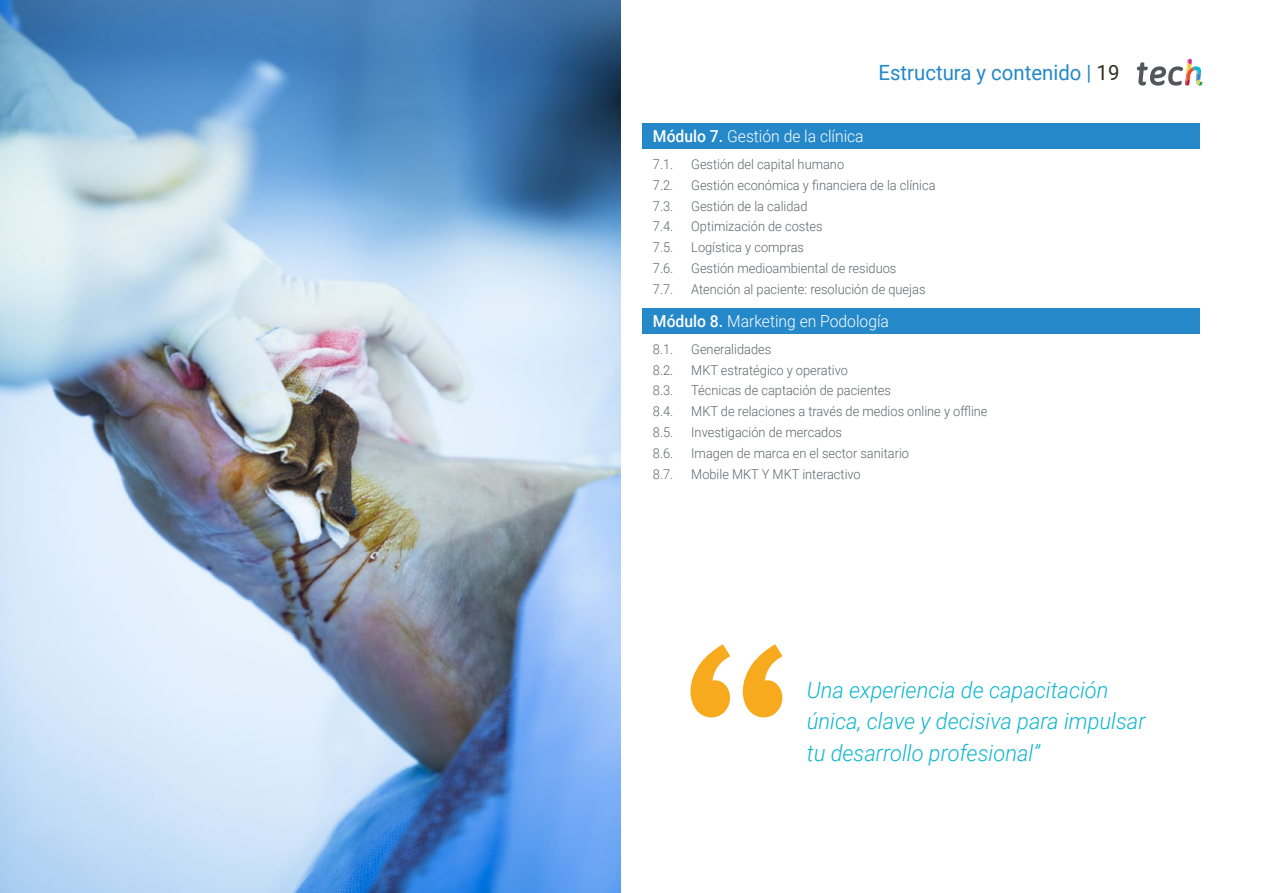
<style>
.page{position:relative;width:1263px;height:893px;background:#fff}
.page>*{position:absolute;margin:0;border:0;box-sizing:border-box;transform-origin:0 0}
.t1{font:italic 300 22.5px/31.5px "Roboto";color:#0fb6cf}
.t2{font:21px "Roboto";color:#2488c9}
.t3{font:300 16.5px "Roboto";color:#fff;scale:.95 1}
.t4{font:300 13.5px "Roboto";color:#61646a;scale:.95 1}
.s1{color:#312e20}
.s2{font-weight:500}
</style>
<div class="page">
<svg style="left:690px;top:644px;width:93px;height:73px"></svg>
<div style="left:642px;top:123px;width:557px;height:25px;background:#2488c9"></div>
<div style="left:642px;top:308px;width:557px;height:25px;background:#2488c9"></div>
<svg style="left:1137px;top:59px;width:65px;height:27px"></svg>
<img style="left:0;top:0;width:621px;height:893px">
<h2 class="t2" style="left:878px;top:57px;width:242px">Estructura y contenido | <span class="s1">19</span></h2>
<p class="t3" style="left:653px;top:125px;width:223px"><span class="s2">Módulo 7.</span> Gestión de la clínica</p>
<p class="t4" style="left:653px;top:155px;width:23px">7.1.</p>
<p class="t4" style="left:691px;top:155px;width:162px">Gestión del capital humano</p>
<p class="t4" style="left:653px;top:176px;width:23px">7.2.</p>
<p class="t4" style="left:691px;top:176px;width:259px">Gestión económica y financiera de la clínica</p>
<p class="t4" style="left:653px;top:196px;width:23px">7.3.</p>
<p class="t4" style="left:691px;top:196px;width:124px">Gestión de la calidad</p>
<p class="t4" style="left:653px;top:217px;width:23px">7.4.</p>
<p class="t4" style="left:691px;top:217px;width:140px">Optimización de costes</p>
<p class="t4" style="left:653px;top:238px;width:23px">7.5.</p>
<p class="t4" style="left:691px;top:238px;width:120px">Logística y compras</p>
<p class="t4" style="left:653px;top:259px;width:23px">7.6.</p>
<p class="t4" style="left:691px;top:259px;width:217px">Gestión medioambiental de residuos</p>
<p class="t4" style="left:653px;top:279px;width:23px">7.7.</p>
<p class="t4" style="left:691px;top:279px;width:248px">Atención al paciente: resolución de quejas</p>
<p class="t3" style="left:653px;top:309px;width:250px"><span class="s2">Módulo 8.</span> Marketing en Podología</p>
<p class="t4" style="left:653px;top:340px;width:23px">8.1.</p>
<p class="t4" style="left:691px;top:340px;width:86px">Generalidades</p>
<p class="t4" style="left:653px;top:360px;width:23px">8.2.</p>
<p class="t4" style="left:691px;top:360px;width:167px">MKT estratégico y operativo</p>
<p class="t4" style="left:653px;top:381px;width:23px">8.3.</p>
<p class="t4" style="left:691px;top:381px;width:212px">Técnicas de captación de pacientes</p>
<p class="t4" style="left:653px;top:402px;width:23px">8.4.</p>
<p class="t4" style="left:691px;top:402px;width:313px">MKT de relaciones a través de medios online y offline</p>
<p class="t4" style="left:653px;top:423px;width:23px">8.5.</p>
<p class="t4" style="left:691px;top:423px;width:160px">Investigación de mercados</p>
<p class="t4" style="left:653px;top:443px;width:23px">8.6.</p>
<p class="t4" style="left:691px;top:443px;width:231px">Imagen de marca en el sector sanitario</p>
<p class="t4" style="left:653px;top:464px;width:23px">8.7.</p>
<p class="t4" style="left:691px;top:464px;width:180px">Mobile MKT Y MKT interactivo</p>
<h1 class="t1" style="left:807px;top:673px;width:340px">Una experiencia de capacitación única, clave y decisiva para impulsar tu desarrollo profesional”</h1>
</div>
